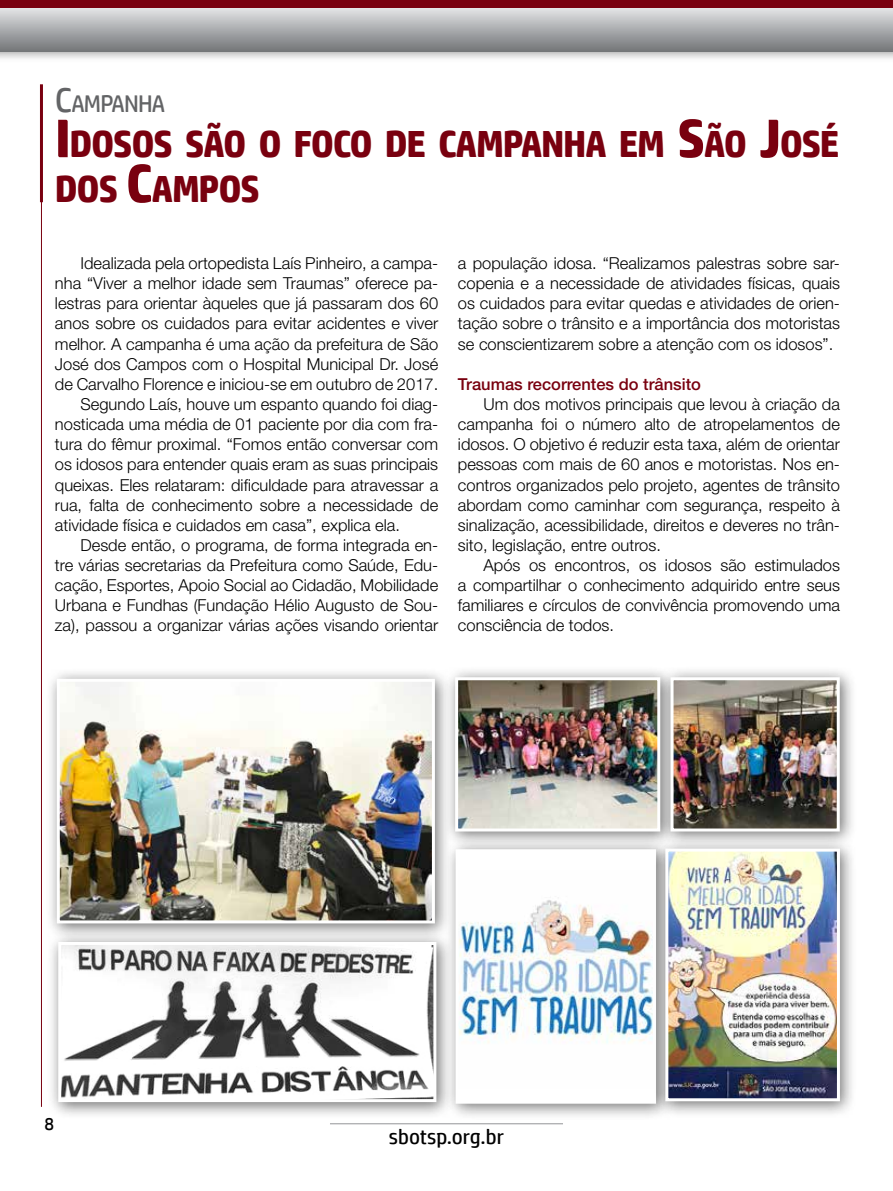
<style>
.page{position:relative;width:893px;height:1191px;background:#fff}
.page>*{position:absolute;margin:0;border:0;box-sizing:border-box;transform-origin:0 0}
.t1{font:700 37.8px "HP Simplified";letter-spacing:-.035em;color:#79000f}
.t2{font:24.15px "HP Simplified";letter-spacing:-.035em;color:#636466}
.t3{font:21px "HP Simplified";color:#000}
.t4{font:18px "HP Simplified";color:#000}
.t5{font:300 16.5px/20.1px "Helvetica Neue LT Std";color:#000;text-align:justify}
.t6{font:500 16.5px "Helvetica Neue LT Std";color:#79000f}
.s1{font-size:34.5px}
.s2{font-size:54px}
</style>
<div class="page">
<hr style="left:330px;top:1123px;width:233px;height:1px;background:#939598">
<div style="left:0;top:0;width:893px;height:63px;background:#000;opacity:.35"></div>
<svg style="left:0;top:8px;width:893px;height:43px;background:#abadaf"></svg>
<div style="left:0;top:0;width:893px;height:8px;background:#79000f"></div>
<hr style="left:40px;top:84px;width:3px;height:118px;background:#79000f">
<hr style="left:41px;top:115px;width:1px;height:991px;background:#79000f">
<div style="left:45px;top:667px;width:407px;height:273px;background:#000;opacity:.55"></div>
<img style="left:61px;top:683px;width:370px;height:236px">
<div style="left:57px;top:679px;width:378px;height:244px;border:3px solid #fff"></div>
<div style="left:444px;top:666px;width:234px;height:182px;background:#000;opacity:.55"></div>
<img style="left:459px;top:681px;width:197px;height:146px">
<div style="left:455px;top:677px;width:205px;height:154px;border:3px solid #fff"></div>
<div style="left:444px;top:838px;width:229px;height:283px;background:#000;opacity:.55"></div>
<div style="left:457px;top:850px;width:197px;height:252px;background:#fff"></div>
<img style="left:460px;top:900px;width:192px;height:143px">
<div style="left:654px;top:837px;width:203px;height:281px;background:#000;opacity:.55"></div>
<img style="left:669px;top:852px;width:167px;height:245px">
<div style="left:665px;top:848px;width:175px;height:253px;border:3px solid #fff"></div>
<div style="left:47px;top:930px;width:407px;height:189px;background:#000;opacity:.55"></div>
<img style="left:62px;top:946px;width:370px;height:152px">
<div style="left:58px;top:942px;width:378px;height:160px;border:3px solid #fff"></div>
<div style="left:659px;top:666px;width:198px;height:182px;background:#000;opacity:.55"></div>
<img style="left:674px;top:681px;width:162px;height:146px">
<div style="left:670px;top:677px;width:170px;height:154px;border:3px solid #fff"></div>
<h2 class="t2" style="left:55px;top:90px;width:112px"><span class="s1">C</span>AMPANHA</h2>
<h1 class="t1" style="left:55px;top:122px;width:57px"><span class="s2">I</span>DOSOS</h1>
<h1 class="t1" style="left:185px;top:122px;width:147px">SÃO O FOCO</h1>
<h1 class="t1" style="left:385px;top:122px;width:456px">DE CAMPANHA EM <span class="s2">S</span>ÃO <span class="s2">J</span>OSÉ</h1>
<h1 class="t1" style="left:55px;top:167px;width:164px">DOS <span class="s2">C</span>AMPOS</h1>
<p class="t5" style="left:80px;top:253px;width:359px">Idealizada pela ortopedista Laís Pinheiro, a campa-</p>
<p class="t5" style="left:55px;top:273px;width:385px">nha “Viver a melhor idade sem Traumas” oferece pa-</p>
<p class="t5" style="left:55px;top:293px;width:385px">lestras para orientar àqueles que já passaram dos 60</p>
<p class="t5" style="left:55px;top:313px;width:385px">anos sobre os cuidados para evitar acidentes e viver</p>
<p class="t5" style="left:55px;top:333px;width:385px">melhor. A campanha é uma ação da prefeitura de São</p>
<p class="t5" style="left:55px;top:353px;width:385px">José dos Campos com o Hospital Municipal Dr. José</p>
<p class="t5" style="left:55px;top:373px;width:385px">de Carvalho Florence e iniciou-se em outubro de 2017.</p>
<p class="t5" style="left:80px;top:394px;width:359px">Segundo Laís, houve um espanto quando foi diag-</p>
<p class="t5" style="left:55px;top:414px;width:385px">nosticada uma média de 01 paciente por dia com fra-</p>
<p class="t5" style="left:55px;top:434px;width:385px">tura do fêmur proximal. “Fomos então conversar com</p>
<p class="t5" style="left:55px;top:454px;width:385px">os idosos para entender quais eram as suas principais</p>
<p class="t5" style="left:55px;top:474px;width:385px">queixas. Eles relataram: dificuldade para atravessar a</p>
<p class="t5" style="left:55px;top:494px;width:385px">rua, falta de conhecimento sobre a necessidade de</p>
<p class="t5" style="left:55px;top:514px;width:347px">atividade física e cuidados em casa”, explica ela.</p>
<p class="t5" style="left:80px;top:534px;width:359px">Desde então, o programa, de forma integrada en-</p>
<p class="t5" style="left:55px;top:555px;width:385px">tre várias secretarias da Prefeitura como Saúde, Edu-</p>
<p class="t5" style="left:55px;top:575px;width:385px">cação, Esportes, Apoio Social ao Cidadão, Mobilidade</p>
<p class="t5" style="left:55px;top:595px;width:385px">Urbana e Fundhas (Fundação Hélio Augusto de Sou-</p>
<p class="t5" style="left:55px;top:615px;width:385px">za), passou a organizar várias ações visando orientar</p>
<p class="t5" style="left:458px;top:253px;width:384px">a população idosa. “Realizamos palestras sobre sar&shy;copenia e a necessidade de atividades físicas, quais os cuidados para evitar quedas e atividades de orien&shy;tação sobre o trânsito e a importância dos motoristas se conscientizarem sobre a atenção com os idosos”.</p>
<p class="t6" style="left:458px;top:374px;width:245px">Traumas recorrentes do trânsito</p>
<p class="t5" style="left:458px;top:394px;width:384px;text-indent:26px">Um dos motivos principais que levou à criação da campanha foi o número alto de atropelamentos de idosos. O objetivo é reduzir esta taxa, além de orientar pessoas com mais de 60 anos e motoristas. Nos en&shy;contros organizados pelo projeto, agentes de trânsito abordam como caminhar com segurança, respeito à sinalização, acessibilidade, direitos e deveres no trân&shy;sito, legislação, entre outros.</p>
<p class="t5" style="left:458px;top:555px;width:384px;text-indent:26px">Após os encontros, os idosos são estimulados a compartilhar o conhecimento adquirido entre seus familiares e círculos de convivência promovendo uma consciência de todos.</p>
<p class="t4" style="left:44px;top:1114px;width:11px">8</p>
<p class="t3" style="left:389px;top:1125px;width:117px">sbotsp.org.br</p>
</div>
